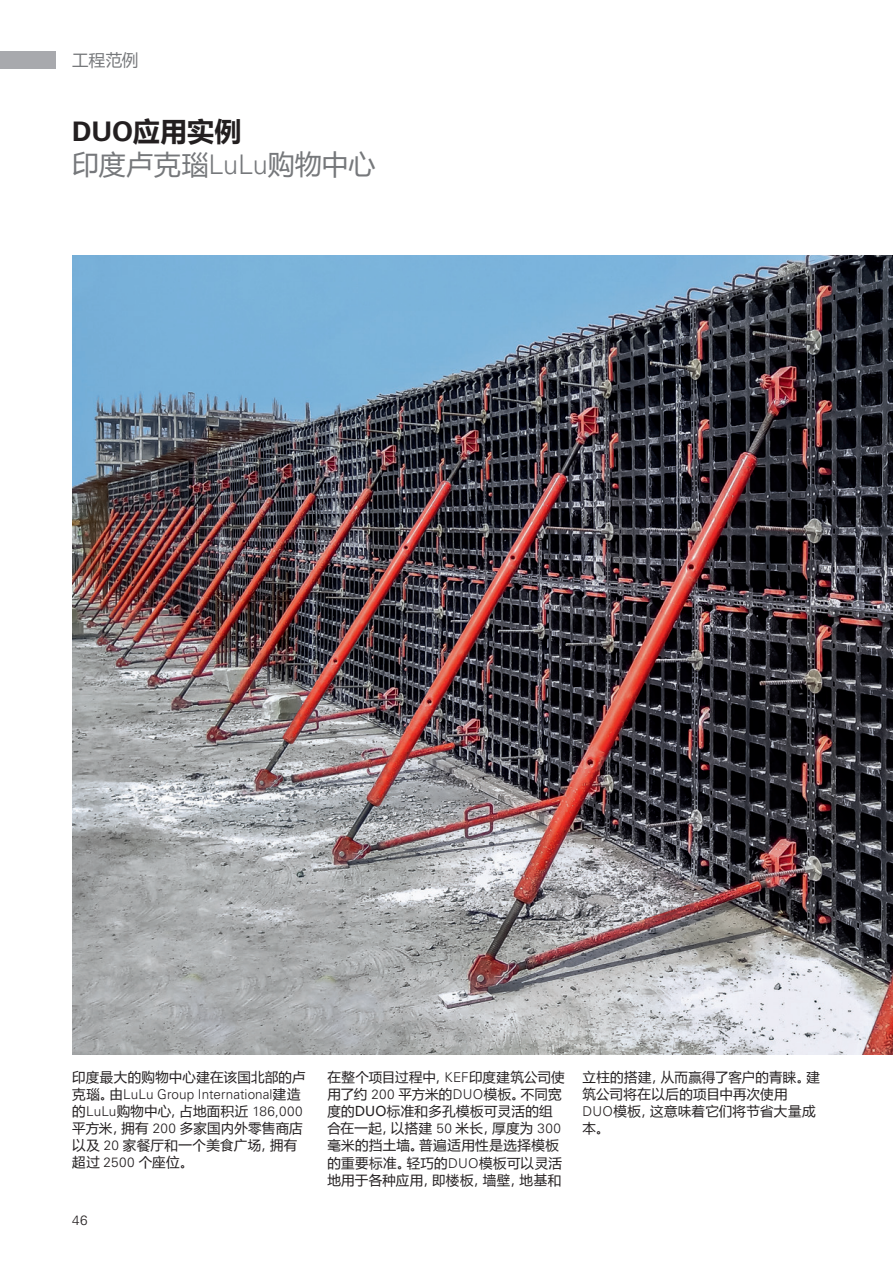
<style>
.page{position:relative;width:893px;height:1263px;background:#fff}
.page>*{position:absolute;margin:0;border:0;box-sizing:border-box;transform-origin:0 0}
.t1{font:27px/33px "Microsoft Ya Hei";letter-spacing:.015em;color:#76787b}
.t2{font:16.5px "Microsoft Ya Hei";color:#76787b}
.t3{font:13.5px/17px "Microsoft Ya Hei";letter-spacing:.025em;color:#231f20}
.t4{font:300 13.5px "Univers LT Pro";letter-spacing:.005em;color:#231f20}
.s1{font-family:"Univers LT Pro";font-weight:700;color:#231f20}
.s2{font-weight:700;color:#231f20}
.s3{font-family:"Univers LT Pro";font-weight:300}
.s4{font-family:"Microsoft Ya Hei";font-weight:400}
</style>
<div class="page">
<div style="left:0;top:51px;width:55px;height:17px;background:#a8a9ad"></div>
<img style="left:72px;top:255px;width:821px;height:799px">
<p class="t2" style="left:72px;top:49px;width:68px">工程范例</p>
<h1 class="t1" style="left:72px;top:114px;width:305px"><span class="s1">DUO</span><span class="s2">应用实例<br></span>印度卢克瑙<span class="s3">LuLu</span>购物中心</h1>
<p class="t3" style="left:72px;top:1069px;width:235px">印度最大的购物中心建在该国北部的卢</p>
<p class="t4" style="left:72px;top:1087px;width:230px"><span class="s4">克瑙。由</span>LuLu Group International<span class="s4">建造</span></p>
<p class="t3" style="left:72px;top:1103px;width:232px">的<span class="s3">LuLu</span>购物中心，占地面积近 <span class="s3">186,000</span>平方米，拥有 <span class="s3">200</span> 多家国内外零售商店以及 <span class="s3">20</span> 家餐厅和一个美食广场，拥有超过 <span class="s3">2500</span> 个座位。</p>
<p class="t4" style="left:72px;top:1212px;width:17px">46</p>
<p class="t3" style="left:327px;top:1069px;width:239px">在整个项目过程中，<span class="s3">KEF</span>印度建筑公司使用了约 <span class="s3">200</span> 平方米的<span class="s3">DUO</span>模板。不同宽度的DUO标准和多孔模板可灵活的组合在一起，以搭建 <span class="s3">50</span> 米长，厚度为 <span class="s3">300</span>毫米的挡土墙。普遍适用性是选择模板的重要标准。轻巧的<span class="s3">DUO</span>模板可以灵活地用于各种应用，即楼板，墙壁，地基和</p>
<p class="t3" style="left:583px;top:1069px;width:239px">立柱的搭建，从而赢得了客户的青睐。建筑公司将在以后的项目中再次使用<br><span class="s3">DUO</span>模板，这意味着它们将节省大量成本。</p>
</div>
